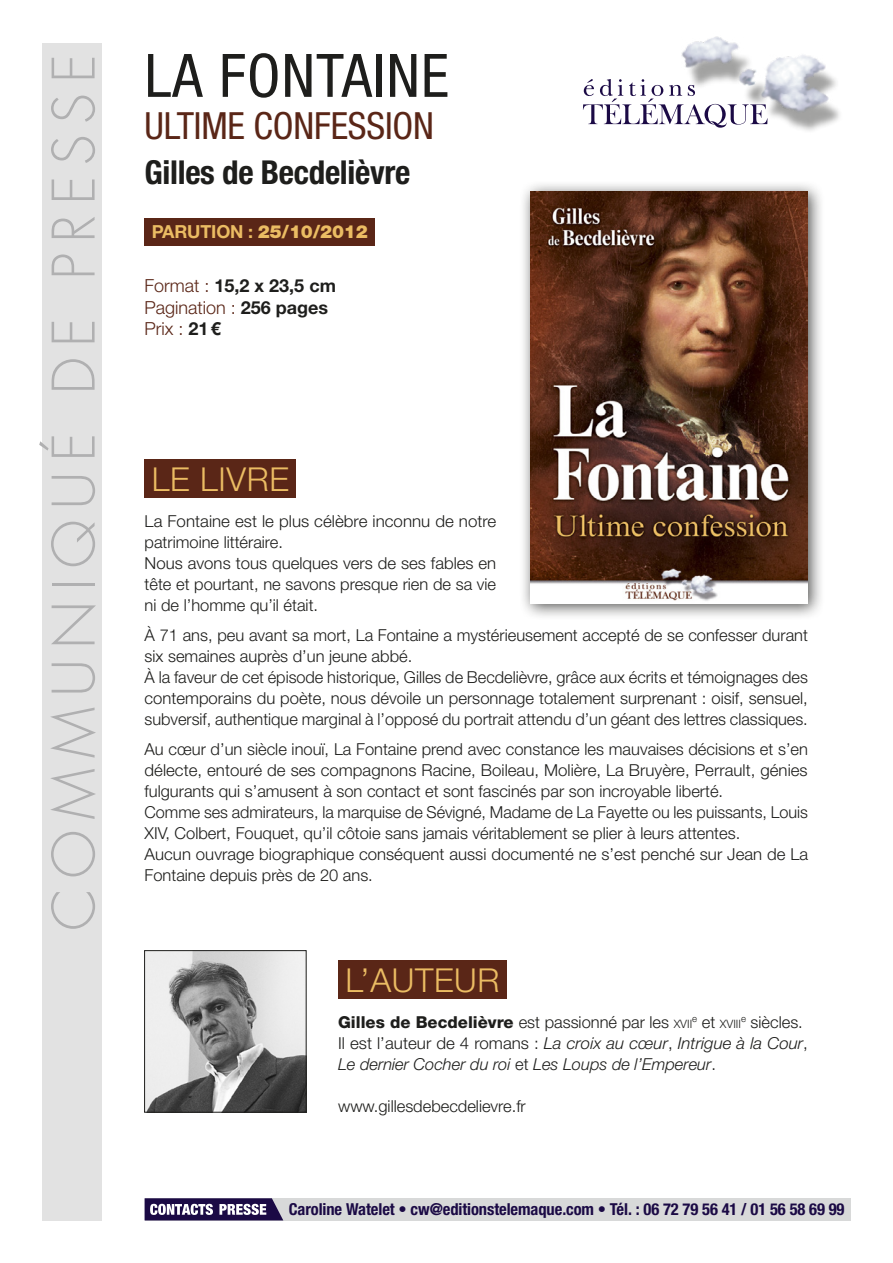
<style>
.page{position:relative;width:893px;height:1263px;background:#fff}
.page>*{position:absolute;margin:0;border:0;box-sizing:border-box;transform-origin:0 0}
.t1{font:condensed 60px "Helvetica Neue LT Std";letter-spacing:.02em;color:#1e1e1c}
.t2{font:300 57px "Futura Std";letter-spacing:.18em;color:#b0b0b1}
.t3{font:condensed 37.5px "Helvetica Neue LT Std";letter-spacing:-.005em;color:#5a2617}
.t4{font:700 condensed 33px "Helvetica Neue LT Std";letter-spacing:-.01em;color:#1e1e1c}
.t5{font:300 33px "Helvetica Neue LT Std";letter-spacing:.02em;color:#ebbc63}
.t6{font:300 18px/21.6px "Helvetica Neue LT Std";color:#5a2617}
.t7{font:900 18px "Helvetica Neue LT Std";letter-spacing:-.01em;color:#ebbc63}
.t8{font:300 16.5px/21px "Helvetica Neue LT Std";color:#1e1e1c}
.t9{font:italic 300 16.5px/21px "Helvetica Neue LT Std";color:#1e1e1c}
.t10{font:700 condensed 16.5px "Helvetica Neue LT Std";letter-spacing:-.005em;color:#1b0a45}
.t11{font:800 16.5px "Helvetica Neue LT Std";color:#1e1e1c}
.t12{font:300 11.55px "Helvetica Neue LT Std";color:#1e1e1c}
.s1{font-weight:700}
.s2{font-weight:700;color:#1e1e1c}
.s3{font-weight:300}
.s4{font-weight:300;font-size:11.55px}
.s5{font-size:16.5px}
.s6{font-style:normal}
</style>
<div class="page">
<div style="left:145px;top:460px;width:151px;height:38px;background:#5a2617"></div>
<div style="left:338px;top:961px;width:169px;height:38px;background:#5a2617"></div>
<div style="left:145px;top:218px;width:230px;height:27px;background:#5a2617"></div>
<div style="left:519px;top:180px;width:306px;height:440px;background:#1e1e1c;opacity:.75"></div>
<img style="left:530px;top:191px;width:278px;height:412px">
<img style="left:146px;top:952px;width:158px;height:158px">
<div style="left:144px;top:950px;width:162px;height:162px;border:1px solid #1e1e1c"></div>
<img style="left:582px;top:36px;width:258px;height:95px">
<svg style="left:583px;top:79px;width:184px;height:49px"></svg>
<div style="left:43px;top:43px;width:59px;height:1177px;background:#e2e2e2"></div>
<div style="left:145px;top:1198px;width:705px;height:22px;background:#d8d9d9"></div>
<svg style="left:145px;top:1198px;width:138px;height:22px;background:#5d517b"></svg>
<h2 class="t2" style="left:39px;top:931px;width:878px;rotate:-90deg">COMMUNIQUÉ DE PRESSE</h2>
<h1 class="t1" style="left:145px;top:41px;width:306px">LA FONTAINE</h1>
<h3 class="t3" style="left:145px;top:104px;width:291px">ULTIME CONFESSION</h3>
<h3 class="t4" style="left:145px;top:152px;width:267px">Gilles de Becdelièvre</h3>
<p class="t7" style="left:152px;top:221px;width:217px"><span class="s1">PARUTION :</span> 25/10/2012</p>
<p class="t6" style="left:145px;top:274px;width:193px">Format : <span class="s2">15,2 x 23,5 cm<br></span>Pagination : <span class="s2">256 pages<br></span>Prix : <span class="s2">21€</span></p>
<h3 class="t5" style="left:152px;top:459px;width:139px">LE LIVRE</h3>
<p class="t8" style="left:145px;top:510px;width:353px">La Fontaine est le plus célèbre inconnu de notre patrimoine littéraire.<br>Nous avons tous quelques vers de ses fables en tête et pourtant, ne savons presque rien de sa vie ni de l’homme qu’il était.</p>
<p class="t8" style="left:145px;top:624px;width:665px">À 71 ans, peu avant sa mort, La Fontaine a mystérieusement accepté de se confesser durant six semaines auprès d’un jeune abbé.<br>À la faveur de cet épisode historique, Gilles de Becdelièvre, grâce aux écrits et témoignages des contemporains du poète, nous dévoile un personnage totalement surprenant : oisif, sensuel, subversif, authentique marginal à l’opposé du portrait attendu d’un géant des lettres classiques.</p>
<p class="t8" style="left:145px;top:738px;width:665px">Au cœur d’un siècle inouï, La Fontaine prend avec constance les mauvaises décisions et s’en délecte, entouré de ses compagnons Racine, Boileau, Molière, La Bruyère, Perrault, génies fulgurants qui s’amusent à son contact et sont fascinés par son incroyable liberté.<br>Comme ses admirateurs, la marquise de Sévigné, Madame de La Fayette ou les puissants, Louis XIV, Colbert, Fouquet, qu’il côtoie sans jamais véritablement se plier à leurs attentes.<br>Aucun ouvrage biographique conséquent aussi documenté ne s’est penché sur Jean de La Fontaine depuis près de 20 ans.</p>
<h3 class="t5" style="left:345px;top:960px;width:156px">L’AUTEUR</h3>
<p class="t11" style="left:338px;top:1012px;width:356px">Gilles de Becdelièvre <span class="s3">est passionné par les</span> <span class="s4">XVII</span></p>
<p class="t12" style="left:692px;top:1016px;width:50px"><sup>e</sup> <span class="s5">et</span> XVIII</p>
<p class="t9" style="left:338px;top:1011px;width:471px;text-indent:403px"><sup>e</sup> <span class="s6">siècles.<br>Il est l’auteur de 4 romans :</span> La croix au cœur<span class="s6">,</span> Intrigue à la Cour<span class="s6">,<br></span>Le dernier Cocher du roi <span class="s6">et</span> Les Loups de l’Empereur<span class="s6">.</span></p>
<p class="t8" style="left:338px;top:1095px;width:189px">www.gillesdebecdelievre.fr</p>
<p class="t10" style="left:289px;top:1199px;width:557px">Caroline Watelet • cw@editionstelemaque.com • Tél. : 06 72 79 56 41 / 01 56 58 69 99</p>
</div>
